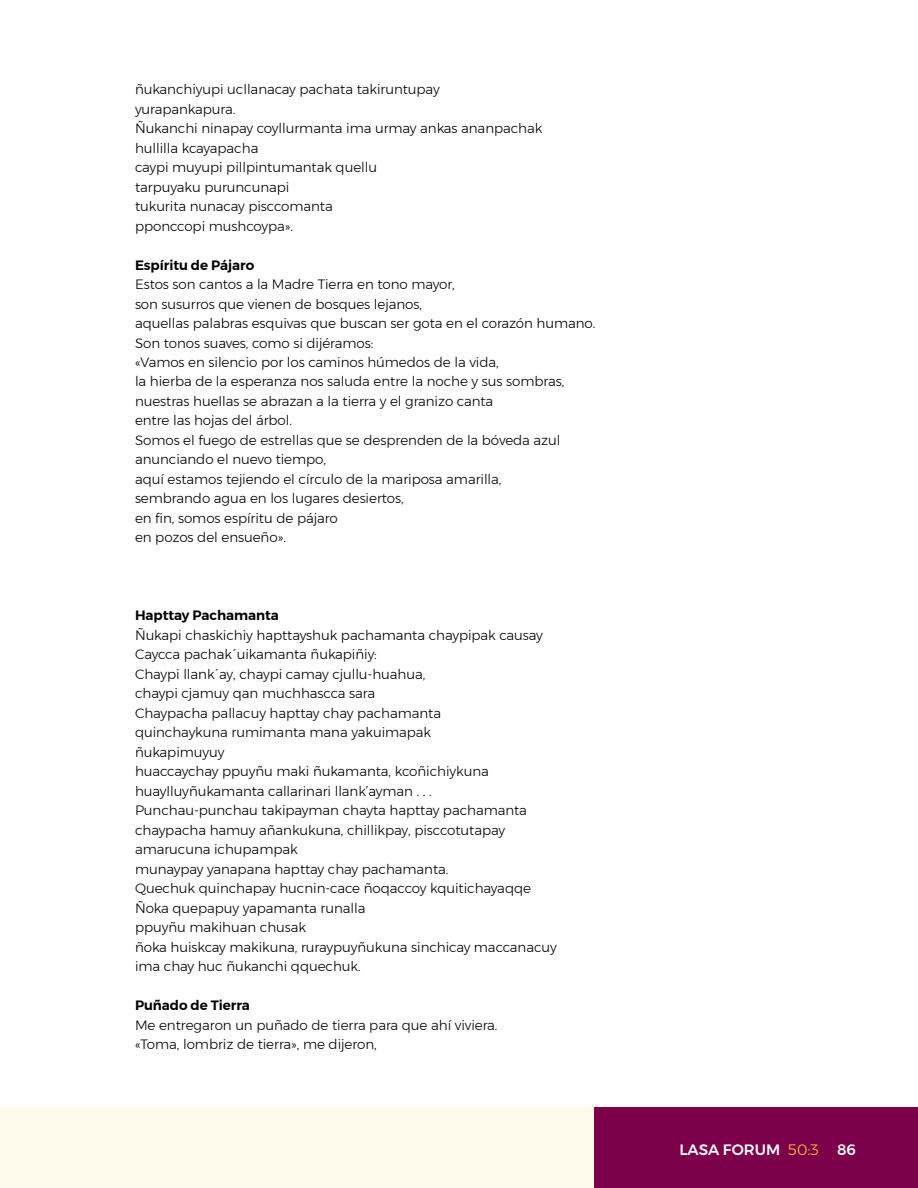
<style>
.page{position:relative;width:918px;height:1188px;background:#fff}
.page>*{position:absolute;margin:0;border:0;box-sizing:border-box;transform-origin:0 0}
.t1{font:500 15px "Montserrat";color:#fff}
.t2{font:300 13.5px/19.5px "Montserrat";letter-spacing:-.005em;color:#000}
.t3{font:600 13.5px "Montserrat";letter-spacing:-.005em;color:#000}
.s1{font-weight:300;color:#f7cd36}
</style>
<div class="page">
<div style="left:0;top:1107px;width:594px;height:81px;background:#fefaeb"></div>
<div style="left:594px;top:1107px;width:324px;height:81px;background:#7d004a"></div>
<p class="t2" style="left:135px;top:79px;width:409px">ñukanchiyupi ucllanacay pachata takiruntupay yurapankapura.<br>Ñukanchi ninapay coyllurmanta ima urmay ankas ananpachak hullilla kcayapacha<br>caypi muyupi pillpintumantak quellu<br>tarpuyaku puruncunapi<br>tukurita nunacay pisccomanta<br>pponccopi mushcoypa».</p>
<p class="t3" style="left:135px;top:254px;width:121px">Espíritu de Pájaro</p>
<p class="t2" style="left:135px;top:274px;width:462px">Estos son cantos a la Madre Tierra en tono mayor,<br>son susurros que vienen de bosques lejanos,<br>aquellas palabras esquivas que buscan ser gota en el corazón humano.<br>Son tonos suaves, como si dijéramos:<br>«Vamos en silencio por los caminos húmedos de la vida,<br>la hierba de la esperanza nos saluda entre la noche y sus sombras, nuestras huellas se abrazan a la tierra y el granizo canta<br>entre las hojas del árbol.<br>Somos el fuego de estrellas que se desprenden de la bóveda azul anunciando el nuevo tiempo,<br>aquí estamos tejiendo el círculo de la mariposa amarilla,<br>sembrando agua en los lugares desiertos,<br>en fin, somos espíritu de pájaro<br>en pozos del ensueño».</p>
<p class="t3" style="left:135px;top:605px;width:145px">Hapttay Pachamanta</p>
<p class="t2" style="left:135px;top:625px;width:423px">Ñukapi chaskichiy hapttayshuk pachamanta chaypipak causay Caycca pachak´uikamanta ñukapiñiy:<br>Chaypi llank´ay, chaypi camay cjullu-huahua,<br>chaypi cjamuy qan muchhascca sara<br>Chaypacha pallacuy hapttay chay pachamanta<br>quinchaykuna rumimanta mana yakuimapak<br>ñukapimuyuy<br>huaccaychay ppuyñu maki ñukamanta, kcoñichiykuna huaylluyñukamanta callarinari llank’ayman . . .<br>Punchau-punchau takipayman chayta hapttay pachamanta chaypacha hamuy añankukuna, chillikpay, pisccotutapay amarucuna ichupampak<br>munaypay yanapana hapttay chay pachamanta.<br>Quechuk quinchapay hucnin-cace ñoqaccoy kquitichayaqqe Ñoka quepapuy yapamanta runalla<br>ppuyñu makihuan chusak<br>ñoka huiskcay makikuna, ruraypuyñukuna sinchicay maccanacuy ima chay huc ñukanchi qquechuk.</p>
<p class="t3" style="left:135px;top:995px;width:116px">Puñado de Tierra</p>
<p class="t2" style="left:135px;top:1015px;width:364px">Me entregaron un puñado de tierra para que ahí viviera. «Toma, lombriz de tierra», me dijeron,</p>
<p class="t1" style="left:679px;top:1138px;width:178px">LASA FORUM <span class="s1">50:3</span> 86</p>
</div>
